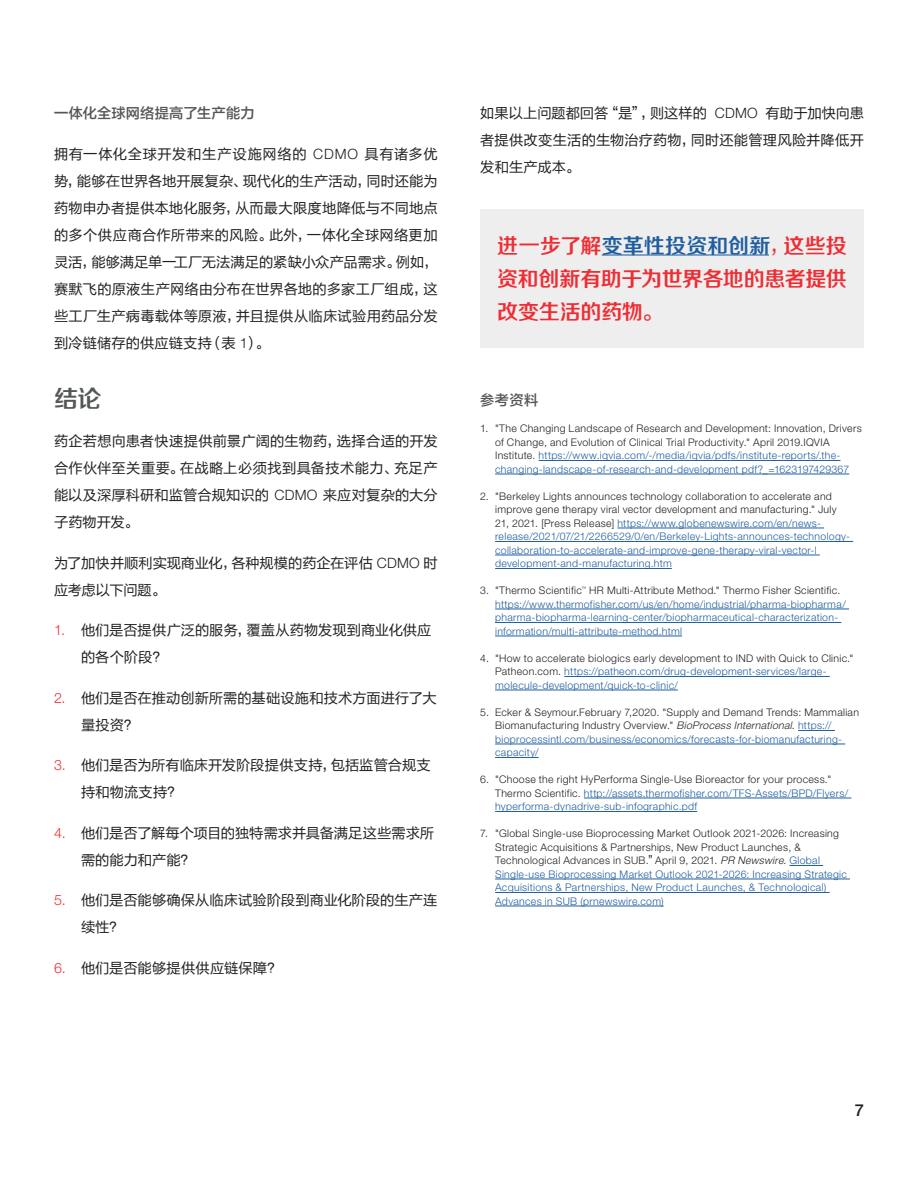
<style>
.page{position:relative;width:918px;height:1188px;background:#fff}
.page>*{position:absolute;margin:0;border:0;box-sizing:border-box;transform-origin:0 0}
.Subject_Header{font:24px "FZZZHONGJW GB1 0";color:#545759}
.红字灰底{font:21px/33px "FZZZHONGJW GB1 0";letter-spacing:-.01em;color:#ee2d34;text-align:justify}
.t1{font:500 16.5px "Helvetica Neue LT Std";color:#231f20}
.Body_Copy{font:14.25px/27px "FZLTHK GBK1 0";letter-spacing:.005em;color:#231f20}
.Body_Copy-2{font:14.25px "FZLTZHK GBK1 0";letter-spacing:.015em;color:#545759}
.t2{font:300 10.5px/13.5px "Helvetica Neue LT Std";letter-spacing:.03em;color:#205e9f}
.t3{font:300 10.5px/13.5px "Helvetica Neue LT Std";letter-spacing:.03em;color:#231f20}
.s1{font-family:"Helvetica Neue LT Std";font-weight:300}
.s2{font-family:"Helvetica Neue LT Std";font-weight:300;color:#ed3033}
.s3{color:#205e9f}
.s4{color:#231f20}
.s5{font-style:italic}
.s6{font-family:"FZLTHK GBK1 0";font-weight:400}
</style>
<div class="page">
<div style="left:480px;top:209px;width:384px;height:138px;background:#eeeeef"></div>
<hr style="left:602px;top:254px;width:167px;height:2px;background:#205e9f">
<hr style="left:539px;top:460px;width:301px;height:1px;background:#205e9f">
<hr style="left:495px;top:474px;width:354px;height:1px;background:#205e9f">
<hr style="left:617px;top:528px;width:207px;height:1px;background:#205e9f">
<hr style="left:495px;top:541px;width:358px;height:1px;background:#205e9f">
<hr style="left:495px;top:555px;width:325px;height:1px;background:#205e9f">
<hr style="left:495px;top:568px;width:177px;height:1px;background:#205e9f">
<hr style="left:495px;top:609px;width:354px;height:1px;background:#205e9f">
<hr style="left:495px;top:622px;width:346px;height:1px;background:#205e9f">
<hr style="left:495px;top:636px;width:187px;height:1px;background:#205e9f">
<hr style="left:564px;top:676px;width:266px;height:1px;background:#205e9f">
<hr style="left:495px;top:690px;width:183px;height:1px;background:#205e9f">
<hr style="left:798px;top:730px;width:37px;height:1px;background:#205e9f">
<hr style="left:495px;top:744px;width:350px;height:1px;background:#205e9f">
<hr style="left:495px;top:757px;width:44px;height:1px;background:#205e9f">
<hr style="left:584px;top:798px;width:267px;height:1px;background:#205e9f">
<hr style="left:495px;top:811px;width:202px;height:1px;background:#205e9f">
<hr style="left:789px;top:865px;width:34px;height:1px;background:#205e9f">
<hr style="left:495px;top:879px;width:355px;height:1px;background:#205e9f">
<hr style="left:495px;top:892px;width:335px;height:1px;background:#205e9f">
<hr style="left:495px;top:906px;width:169px;height:1px;background:#205e9f">
<p class="Body_Copy-2" style="left:54px;top:106px;width:202px">一体化全球网络提高了生产能力</p>
<p class="Body_Copy" style="left:54px;top:141px;width:385px;text-align:justify">拥有一体化全球开发和生产设施网络的 <span class="s1">CDMO</span> 具有诸多优势，能够在世界各地开展复杂、现代化的生产活动，同时还能为药物申办者提供本地化服务，从而最大限度地降低与不同地点的多个供应商合作所带来的风险。此外，一体化全球网络更加灵活，能够满足单一工厂无法满足的紧缺小众产品需求。例如，赛默飞的原液生产网络由分布在世界各地的多家工厂组成，这些工厂生产病毒载体等原液，并且提供从临床试验用药品分发到冷链储存的供应链支持（表 <span class="s1">1</span>）。</p>
<p class="Subject_Header" style="left:54px;top:386px;width:49px">结论</p>
<p class="Body_Copy" style="left:54px;top:428px;width:385px;text-align:justify">药企若想向患者快速提供前景广阔的生物药，选择合适的开发合作伙伴至关重要。在战略上必须找到具备技术能力、充足产能以及深厚科研和监管合规知识的 <span class="s1">CDMO</span> 来应对复杂的大分子药物开发。</p>
<p class="Body_Copy" style="left:54px;top:550px;width:385px">为了加快并顺利实现商业化，各种规模的药企在评估 <span class="s1">CDMO</span> 时应考虑以下问题。</p>
<p class="Body_Copy" style="left:81px;top:617px;width:352px;text-indent:-27px"><span class="s2">1.</span> 他们是否提供广泛的服务，覆盖从药物发现到商业化供应的各个阶段？</p>
<p class="Body_Copy" style="left:81px;top:685px;width:357px;text-indent:-27px"><span class="s2">2.</span> 他们是否在推动创新所需的基础设施和技术方面进行了大量投资？</p>
<p class="Body_Copy" style="left:81px;top:752px;width:351px;text-indent:-27px"><span class="s2">3.</span> 他们是否为所有临床开发阶段提供支持，包括监管合规支持和物流支持？</p>
<p class="Body_Copy" style="left:81px;top:820px;width:355px;text-indent:-27px"><span class="s2">4.</span> 他们是否了解每个项目的独特需求并具备满足这些需求所需的能力和产能？</p>
<p class="Body_Copy" style="left:81px;top:887px;width:358px;text-indent:-27px"><span class="s2">5.</span> 他们是否能够确保从临床试验阶段到商业化阶段的生产连续性？</p>
<p class="Body_Copy" style="left:54px;top:955px;width:229px"><span class="s2">6.</span> 他们是否能够提供供应链保障？</p>
<p class="Body_Copy" style="left:480px;top:100px;width:385px;text-align:justify">如果以上问题都回答“是”，则这样的 <span class="s1">CDMO</span> 有助于加快向患者提供改变生活的生物治疗药物，同时还能管理风险并降低开发和生产成本。</p>
<p class="红字灰底" style="left:497px;top:230px;width:351px">进一步了解<span class="s3">变革性投资和创新</span>，这些投资和创新有助于为世界各地的患者提供改变生活的药物。</p>
<p class="Body_Copy-2" style="left:480px;top:393px;width:60px">参考资料</p>
<p class="t3" style="left:495px;top:422px;width:368px;text-indent:-15px">1. "The Changing Landscape of Research and Development: Innovation, Drivers of Change, and Evolution of Clinical Trial Productivity." April 2019.IQVIA Institute. <span class="s3">https://www.iqvia.com/-/media/iqvia/pdfs/institute-reports/.the&shy;changing-landscape-of-research-and-development pdf?_=1623197429367</span></p>
<p class="t2" style="left:495px;top:489px;width:356px;text-indent:-15px"><span class="s4">2. "Berkeley Lights announces technology collaboration to accelerate and improve gene therapy viral vector development and manufacturing." July 21, 2021. [Press Release]</span> https://www.globenewswire.com/en/news&shy;release/2021/07/21/2266529/0/en/Berkeley-Lights-announces-technology&shy;collaboration-to-accelerate-and-improve-gene-therapy-viral-vector-l development-and-manufacturing.htm</p>
<p class="t2" style="left:495px;top:584px;width:352px;text-indent:-15px"><span class="s4">3. "Thermo Scientific</span><sup>™</sup> <span class="s4">HR Multi-Attribute Method." Thermo Fisher Scientific. </span>https://www.thermofisher.com/us/en/home/industrial/pharma-biopharma/ pharma-biopharma-learning-center/biopharmaceutical-characterization&shy;information/multi-attribute-method.html</p>
<p class="t2" style="left:495px;top:651px;width:360px;text-indent:-15px"><span class="s4">4. "How to accelerate biologics early development to IND with Quick to Clinic."<br>Patheon.com.</span> https://patheon.com/drug-development-services/large&shy;molecule-development/quick-to-clinic/</p>
<p class="t3" style="left:495px;top:705px;width:365px;text-indent:-15px">5. Ecker &amp; Seymour.February 7,2020. "Supply and Demand Trends: Mammalian Biomanufacturing Industry Overview." <span class="s5">BioProcess International</span>. <span class="s3">https:// bioprocessintl.com/business/economics/forecasts-for-biomanufacturing&shy;capacity/</span></p>
<p class="t2" style="left:495px;top:773px;width:355px;text-indent:-15px"><span class="s4">6. "Choose the right HyPerforma Single-Use Bioreactor for your process."<br>Thermo Scientific.</span> http://assets.thermofisher.com/TFS-Assets/BPD/Flyers/ hyperforma-dynadrive-sub-infographic.pdf</p>
<p class="t3" style="left:495px;top:827px;width:353px;text-indent:-15px">7. "Global Single-use Bioprocessing Market Outlook 2021-2026: Increasing Strategic Acquisitions &amp; Partnerships, New Product Launches, &amp; Technological Advances in SUB.<span class="s6">”</span>April 9, 2021. <span class="s5">PR Newswire</span>. <span class="s3">Global Single-use Bioprocessing Market Outlook 2021-2026: Increasing Strategic Acquisitions &amp; Partnerships, New Product Launches, &amp; Technological)<br>Advances in SUB (prnewswire.com)</span></p>
<h3 class="t1" style="left:855px;top:1100px;width:11px">7</h3>
</div>
